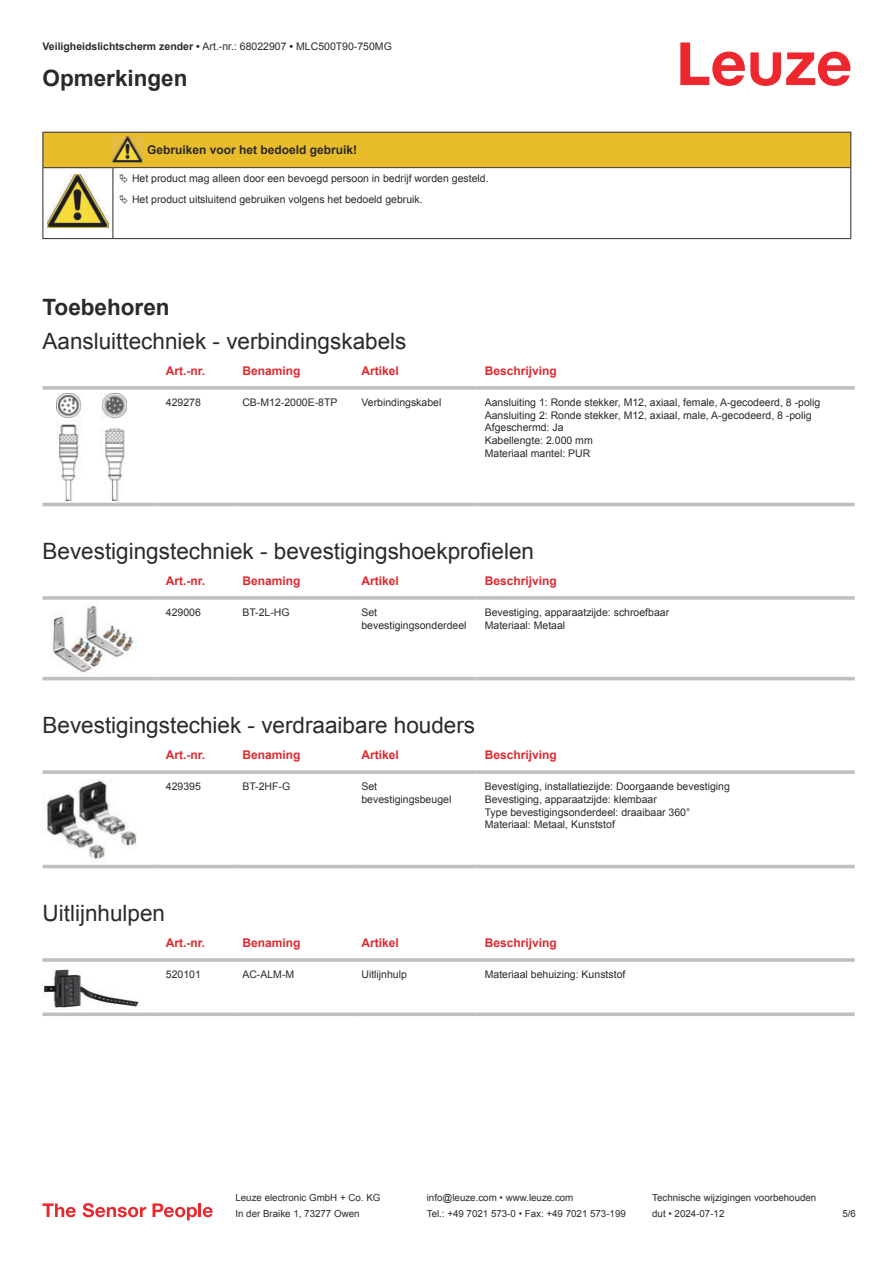
<style>
.page{position:relative;width:893px;height:1263px;background:#fff}
.page>*{position:absolute;margin:0;border:0;box-sizing:border-box;transform-origin:0 0}
.t1{font:22.5px "Arial";color:#2b292a}
.t2{font:700 22.5px "Arial";color:#2b292a}
.t3{font:700 12px "Arial";color:#db2a30}
.t4{font:700 12px "Arial";color:#2b292a}
.t5{font:10.5px/12.6px "Arial";color:#2b292a}
.t6{font:9.75px "Arial";color:#2b292a}
.s1{font-weight:700}
</style>
<div class="page">
<svg style="left:680px;top:43px;width:170px;height:43px"></svg>
<svg style="left:43px;top:393px;width:812px;height:114px"></svg>
<svg style="left:43px;top:386px;width:114px;height:4px"></svg>
<svg style="left:157px;top:386px;width:77px;height:4px"></svg>
<svg style="left:234px;top:386px;width:119px;height:4px"></svg>
<svg style="left:353px;top:386px;width:123px;height:4px"></svg>
<svg style="left:476px;top:386px;width:379px;height:4px;background:#c3c5c7"></svg>
<hr style="left:43px;top:503px;width:114px;height:3px;background:#bdbfc1">
<hr style="left:157px;top:503px;width:77px;height:3px;background:#bdbfc1">
<hr style="left:234px;top:503px;width:119px;height:3px;background:#bdbfc1">
<hr style="left:353px;top:503px;width:123px;height:3px;background:#bdbfc1">
<hr style="left:476px;top:503px;width:379px;height:3px;background:#bdbfc1">
<img style="left:56px;top:394px;width:70px;height:106px">
<svg style="left:43px;top:603px;width:812px;height:78px"></svg>
<hr style="left:43px;top:596px;width:114px;height:4px;background:#bdbfc1">
<hr style="left:157px;top:596px;width:77px;height:4px;background:#c7c9ca">
<hr style="left:234px;top:596px;width:119px;height:4px;background:#bdbfc1">
<hr style="left:353px;top:596px;width:123px;height:4px;background:#bdbfc1">
<hr style="left:476px;top:596px;width:379px;height:4px;background:#c7c9ca">
<hr style="left:43px;top:677px;width:114px;height:3px;background:#bdbfc1">
<hr style="left:157px;top:677px;width:77px;height:3px;background:#bdbfc1">
<hr style="left:234px;top:677px;width:119px;height:3px;background:#bdbfc1">
<hr style="left:353px;top:677px;width:123px;height:3px;background:#bdbfc1">
<hr style="left:476px;top:677px;width:379px;height:3px;background:#bdbfc1">
<img style="left:43px;top:604px;width:97px;height:70px">
<svg style="left:43px;top:862px;width:812px;height:7px"></svg>
<svg style="left:43px;top:770px;width:114px;height:4px"></svg>
<svg style="left:157px;top:770px;width:77px;height:4px"></svg>
<svg style="left:234px;top:770px;width:119px;height:4px"></svg>
<svg style="left:353px;top:770px;width:123px;height:4px"></svg>
<svg style="left:476px;top:770px;width:379px;height:4px;background:#c3c5c7"></svg>
<hr style="left:43px;top:865px;width:114px;height:3px;background:#bdbfc1">
<hr style="left:157px;top:865px;width:77px;height:3px;background:#bdbfc1">
<hr style="left:234px;top:865px;width:119px;height:3px;background:#bdbfc1">
<hr style="left:353px;top:865px;width:123px;height:3px;background:#bdbfc1">
<hr style="left:476px;top:865px;width:379px;height:3px;background:#bdbfc1">
<img style="left:43px;top:779px;width:94px;height:80px">
<hr style="left:43px;top:958px;width:114px;height:4px;background:#c3c5c7">
<svg style="left:157px;top:958px;width:77px;height:4px"></svg>
<hr style="left:234px;top:958px;width:119px;height:4px;background:#c4c6c7">
<hr style="left:353px;top:958px;width:123px;height:4px;background:#c3c5c7">
<svg style="left:476px;top:958px;width:379px;height:4px;background:#c3c5c7"></svg>
<svg style="left:43px;top:1012px;width:114px;height:4px"></svg>
<svg style="left:157px;top:1012px;width:77px;height:4px"></svg>
<svg style="left:234px;top:1012px;width:119px;height:4px"></svg>
<svg style="left:353px;top:1012px;width:123px;height:4px"></svg>
<svg style="left:476px;top:1012px;width:379px;height:4px;background:#c5c7c8"></svg>
<img style="left:43px;top:969px;width:97px;height:40px">
<svg style="left:43px;top:1203px;width:33px;height:14px"></svg>
<svg style="left:83px;top:1203px;width:63px;height:14px"></svg>
<svg style="left:153px;top:1203px;width:44px;height:17px"></svg>
<hr style="left:198px;top:1203px;width:3px;height:14px;background:#ed272d">
<svg style="left:203px;top:1207px;width:10px;height:10px"></svg>
<hr style="left:43px;top:168px;width:1px;height:66px;background:#2b292a">
<hr style="left:113px;top:168px;width:1px;height:66px;background:#2b292a">
<hr style="left:850px;top:168px;width:1px;height:66px;background:#2b292a">
<hr style="left:43px;top:238px;width:70px;height:1px;background:#2b292a">
<hr style="left:113px;top:238px;width:30px;height:1px;background:#2b292a">
<hr style="left:143px;top:238px;width:708px;height:1px;background:#2b292a">
<img style="left:47px;top:209px;width:61px;height:19px">
<svg style="left:43px;top:132px;width:808px;height:77px"></svg>
<p class="t5" style="left:43px;top:41px;width:351px"><span class="s1">Veiligheidslichtscherm zender •</span> Art.-nr.: 68022907 <span class="s1">•</span> MLC500T90-750MG</p>
<h1 class="t2" style="left:43px;top:70px;width:147px">Opmerkingen</h1>
<p class="t4" style="left:147px;top:145px;width:212px">Gebruiken voor het bedoeld gebruik!</p>
<p class="t5" style="left:132px;top:170px;width:358px;line-height:20.2px">Het product mag alleen door een bevoegd persoon in bedrijf worden gesteld.<br>Het product uitsluitend gebruiken volgens het bedoeld gebruik.</p>
<h1 class="t2" style="left:43px;top:299px;width:129px">Toebehoren</h1>
<h1 class="t1" style="left:43px;top:333px;width:365px">Aansluittechniek - verbindingskabels</h1>
<p class="t3" style="left:166px;top:366px;width:41px">Art.-nr.</p>
<p class="t3" style="left:242px;top:366px;width:60px">Benaming</p>
<p class="t3" style="left:361px;top:366px;width:39px">Artikel</p>
<p class="t3" style="left:485px;top:366px;width:74px">Beschrijving</p>
<p class="t5" style="left:166px;top:397px;width:37px">429278</p>
<p class="t5" style="left:242px;top:397px;width:97px">CB-M12-2000E-8TP</p>
<p class="t5" style="left:361px;top:397px;width:81px">Verbindingskabel</p>
<p class="t5" style="left:485px;top:397px;width:337px">Aansluiting 1: Ronde stekker, M12, axiaal, female, A-gecodeerd, 8 -polig Aansluiting 2: Ronde stekker, M12, axiaal, male, A-gecodeerd, 8 -polig Afgeschermd: Ja<br>Kabellengte: 2.000 mm<br>Materiaal mantel: PUR</p>
<h1 class="t1" style="left:43px;top:543px;width:493px">Bevestigingstechniek - bevestigingshoekprofielen</h1>
<p class="t3" style="left:166px;top:577px;width:41px">Art.-nr.</p>
<p class="t3" style="left:242px;top:577px;width:60px">Benaming</p>
<p class="t3" style="left:361px;top:577px;width:39px">Artikel</p>
<p class="t3" style="left:485px;top:577px;width:74px">Beschrijving</p>
<p class="t5" style="left:166px;top:607px;width:37px">429006</p>
<p class="t5" style="left:242px;top:607px;width:49px">BT-2L-HG</p>
<p class="t5" style="left:361px;top:607px;width:107px">Set bevestigingsonderdeel</p>
<p class="t5" style="left:485px;top:607px;width:186px">Bevestiging, apparaatzijde: schroefbaar<br>Materiaal: Metaal</p>
<h1 class="t1" style="left:43px;top:717px;width:434px">Bevestigingstechiek - verdraaibare houders</h1>
<p class="t3" style="left:166px;top:751px;width:41px">Art.-nr.</p>
<p class="t3" style="left:242px;top:751px;width:60px">Benaming</p>
<p class="t3" style="left:361px;top:751px;width:39px">Artikel</p>
<p class="t3" style="left:485px;top:751px;width:74px">Beschrijving</p>
<p class="t5" style="left:166px;top:781px;width:37px">429395</p>
<p class="t5" style="left:242px;top:781px;width:49px">BT-2HF-G</p>
<p class="t5" style="left:361px;top:781px;width:91px">Set bevestigingsbeugel</p>
<p class="t5" style="left:485px;top:781px;width:247px">Bevestiging, installatiezijde: Doorgaande bevestiging Bevestiging, apparaatzijde: klembaar<br>Type bevestigingsonderdeel: draaibaar 360° Materiaal: Metaal, Kunststof</p>
<h1 class="t1" style="left:43px;top:905px;width:124px">Uitlijnhulpen</h1>
<p class="t3" style="left:166px;top:939px;width:41px">Art.-nr.</p>
<p class="t3" style="left:242px;top:939px;width:60px">Benaming</p>
<p class="t3" style="left:361px;top:939px;width:39px">Artikel</p>
<p class="t3" style="left:485px;top:939px;width:74px">Beschrijving</p>
<p class="t5" style="left:166px;top:969px;width:37px">520101</p>
<p class="t5" style="left:242px;top:969px;width:53px">AC-ALM-M</p>
<p class="t5" style="left:361px;top:969px;width:47px">Uitlijnhulp</p>
<p class="t5" style="left:485px;top:969px;width:142px">Materiaal behuizing: Kunststof</p>
<p class="t6" style="left:235px;top:1194px;width:146px">Leuze electronic GmbH + Co. KG</p>
<p class="t6" style="left:427px;top:1194px;width:148px">info@leuze.com • www.leuze.com</p>
<p class="t6" style="left:652px;top:1194px;width:166px">Technische wijzigingen voorbehouden</p>
<p class="t6" style="left:235px;top:1210px;width:126px">In der Braike 1, 73277 Owen</p>
<p class="t6" style="left:427px;top:1210px;width:201px">Tel.: +49 7021 573-0 • Fax: +49 7021 573-199</p>
<p class="t6" style="left:652px;top:1210px;width:74px">dut • 2024-07-12</p>
<p class="t6" style="left:842px;top:1210px;width:15px">5 /6</p>
</div>
